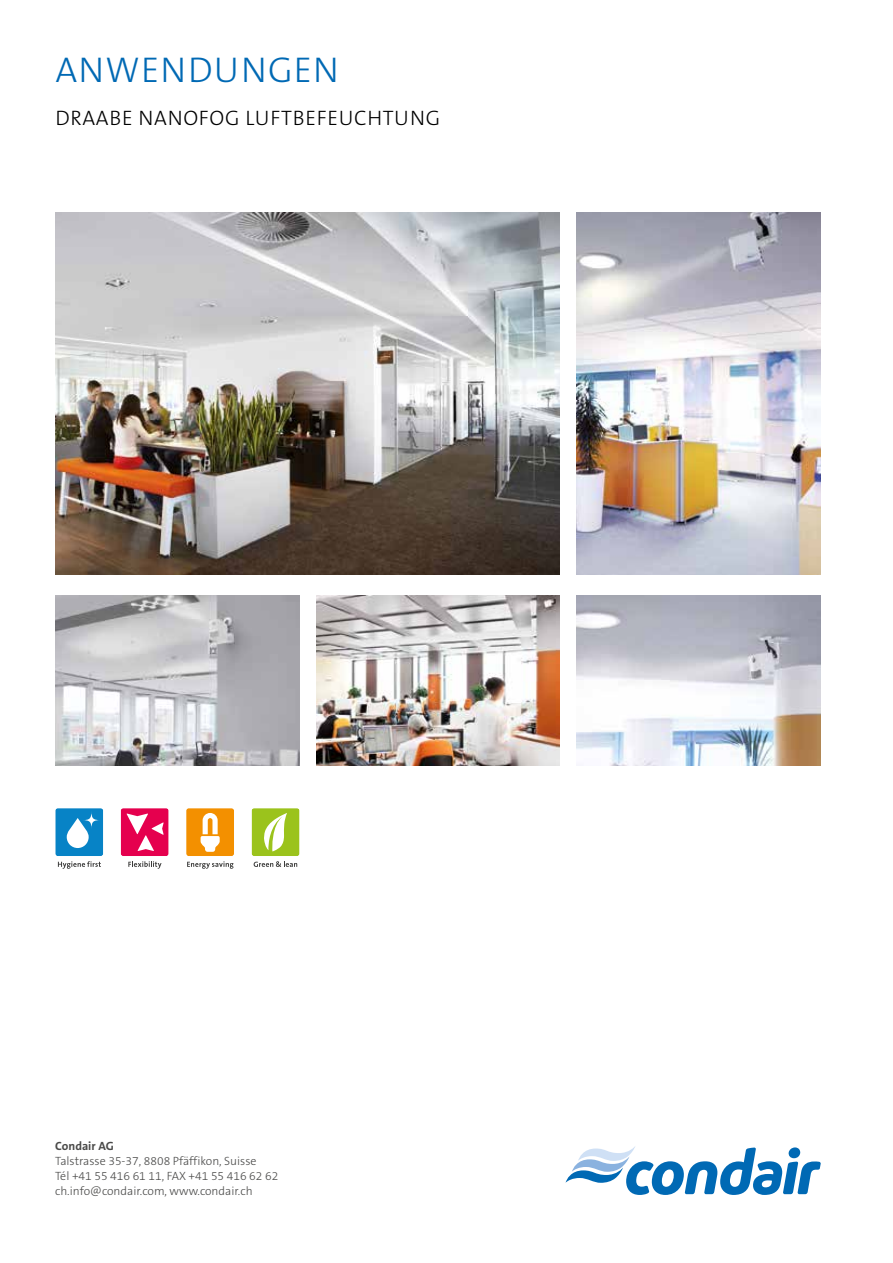
<style>
.page{position:relative;width:893px;height:1263px;background:#fff}
.page>*{position:absolute;margin:0;border:0;box-sizing:border-box;transform-origin:0 0}
.t1{font:300 36px "The Sans B W3";letter-spacing:.035em;color:#0069b4}
.t2{font:300 21px "The Sans B W3";letter-spacing:.035em;color:#000}
.t3{font:300 12px/15px "The Sans B W3";color:#4a4a49}
.t4{font:700 12px "The Sans B W7";color:#4a4a49}
</style>
<div class="page">
<svg style="left:121px;top:808px;width:48px;height:61px"></svg>
<svg style="left:55px;top:808px;width:48px;height:61px"></svg>
<svg style="left:186px;top:808px;width:48px;height:61px"></svg>
<svg style="left:252px;top:808px;width:48px;height:59px"></svg>
<img style="left:55px;top:213px;width:505px;height:361px">
<img style="left:577px;top:595px;width:244px;height:170px">
<img style="left:577px;top:213px;width:244px;height:361px">
<img style="left:55px;top:595px;width:244px;height:170px">
<img style="left:316px;top:595px;width:244px;height:170px">
<svg style="left:566px;top:1146px;width:255px;height:49px"></svg>
<h1 class="t1" style="left:56px;top:47px;width:285px">ANWENDUNGEN</h1>
<h2 class="t2" style="left:55px;top:105px;width:386px">DRAABE NANOFOG LUFTBEFEUCHTUNG</h2>
<p class="t4" style="left:55px;top:1138px;width:60px">Condair AG</p>
<p class="t3" style="left:55px;top:1153px;width:224px">Talstrasse 35-37, 8808 Pfäffikon, Suisse<br>Tél +41 55 416 61 11, FAX +41 55 416 62 62 ch.info@condair.com, www.condair.ch</p>
</div>
